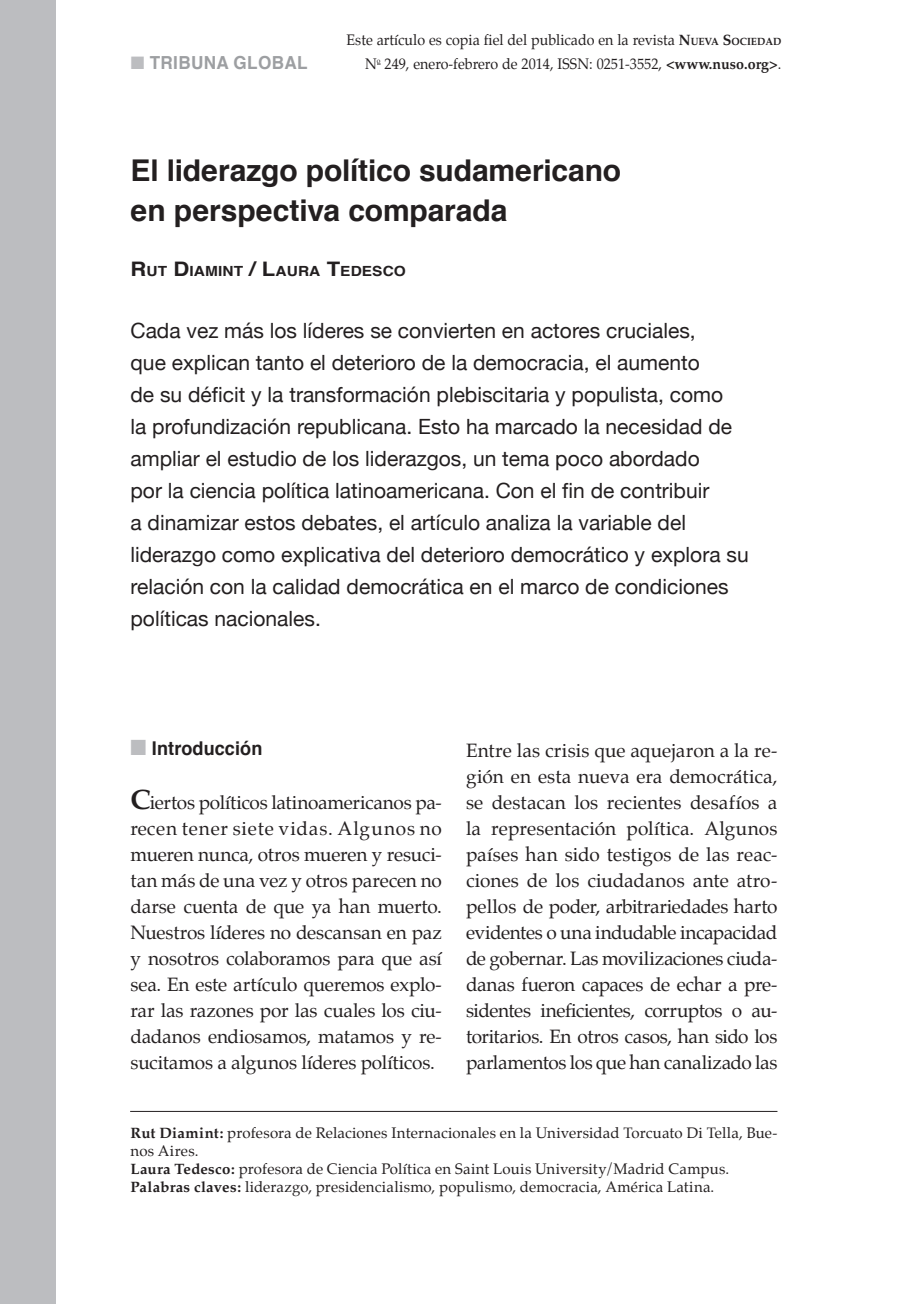
<style>
.page{position:relative;width:908px;height:1304px;background:#fff}
.page>*{position:absolute;margin:0;border:0;box-sizing:border-box;transform-origin:0 0}
.NS_Título_art{font:700 30px "Helvetica";color:#231f20}
.NS_Copete{font:21px/32px "Helvetica Neue";color:#231f20}
.NS_Texto{font:19px/26px "Palatino";letter-spacing:-.015em;color:#231f20;text-align:justify}
.NS_Subtítulo_1{font:700 19px "Helvetica";letter-spacing:.005em;color:#231f20;scale:.95 1}
.t1{font:700 18px "Helvetica";letter-spacing:.02em;color:#9d9fa2;scale:.95 1}
.NS_Curri__clave{font:15px/18px "Palatino";letter-spacing:.01em;color:#231f20}
.textopalatino{font:15px "Palatino";color:#231f20;scale:.95 1}
.NS_Autor{font:700 14px "Helvetica";letter-spacing:.005em;color:#231f20;scale:1.1 1}
.s1{color:#bcbdc0}
.s2{font-family:"Palatino Bold Os F"}
.s3{font-family:"Palatino Bold Os F";font-size:10.4px}
.s4{font-size:20px}
.s5{font-family:"Palatino Bold Os F";font-size:28px}
</style>
<div class="page">
<hr style="left:130px;top:1111px;width:647px;height:1px;background:#231f20">
<div style="left:0;top:0;width:56px;height:1304px;background:#bcbdc0"></div>
<p class="t1" style="left:131px;top:48px;width:187px"><span class="s1">■</span> Tribuna global</p>
<p class="textopalatino" style="left:346px;top:27px;width:459px">Este artículo es copia fiel del publicado en la revista <span class="s2">N</span><span class="s3">UEVA</span> <span class="s2">S</span><span class="s3">OCIEDAD</span></p>
<p class="textopalatino" style="left:365px;top:51px;width:439px">N<sup>o</sup> 249, enero-febrero de 2014, ISSN: 0251-3552, <span class="s2">&lt;www.nuso.org&gt;</span>.</p>
<p class="NS_Título_art" style="left:130px;top:146px;width:492px">El liderazgo político sudamericano</p>
<p class="NS_Título_art" style="left:130px;top:186px;width:378px">en perspectiva comparada</p>
<p class="NS_Autor" style="left:130px;top:260px;width:252px"><span class="s4">R</span>UT <span class="s4">D</span>IAMINT <span class="s4">/ L</span>AURA <span class="s4">T</span>EDESCO</p>
<p class="NS_Copete" style="left:130px;top:314px;width:566px">Cada vez más los líderes se convierten en actores cruciales,</p>
<p class="NS_Copete" style="left:130px;top:346px;width:570px">que explican tanto el deterioro de la democracia, el aumento</p>
<p class="NS_Copete" style="left:130px;top:378px;width:593px">de su déficit y la transformación plebiscitaria y populista, como</p>
<p class="NS_Copete" style="left:130px;top:410px;width:602px">la profundización republicana. Esto ha marcado la necesidad de</p>
<p class="NS_Copete" style="left:130px;top:442px;width:570px">ampliar el estudio de los liderazgos, un tema poco abordado</p>
<p class="NS_Copete" style="left:130px;top:474px;width:580px">por la ciencia política latinoamericana. Con el fin de contribuir</p>
<p class="NS_Copete" style="left:130px;top:506px;width:556px">a dinamizar estos debates, el artículo analiza la variable del</p>
<p class="NS_Copete" style="left:130px;top:538px;width:619px">liderazgo como explicativa del deterioro democrático y explora su relación con la calidad democrática en el marco de condiciones políticas nacionales.</p>
<p class="NS_Subtítulo_1" style="left:130px;top:733px;width:140px"><span class="s1">■</span> Introducción</p>
<p class="NS_Texto" style="left:130px;top:790px;width:313px"><span class="s5">C</span>iertos políticos latinoamericanos pa&shy;recen tener siete vidas. Algunos no mueren nunca, otros mueren y resuci&shy;tan más de una vez y otros parecen no darse cuenta de que ya han muerto.<br>Nuestros líderes no descansan en paz y nosotros colaboramos para que así sea. En este artículo queremos explo&shy;rar las razones por las cuales los ciu&shy;dadanos endiosamos, matamos y re&shy;sucitamos a algunos líderes políticos.</p>
<p class="NS_Texto" style="left:466px;top:737px;width:313px">Entre las crisis que aquejaron a la re&shy;gión en esta nueva era democrática, se destacan los recientes desafíos a la representación política. Algunos países han sido testigos de las reac&shy;ciones de los ciudadanos ante atro&shy;pellos de poder, arbitrariedades harto evidentes o una indudable incapacidad de gobernar. Las movilizaciones ciuda&shy;danas fueron capaces de echar a pre&shy;sidentes ineficientes, corruptos o au&shy;toritarios. En otros casos, han sido los parlamentos los que han canalizado las</p>
<p class="NS_Curri__clave" style="left:130px;top:1124px;width:648px"><span class="s2">Rut Diamint:</span> profesora de Relaciones Internacionales en la Universidad Torcuato Di Tella, Bue&shy;nos Aires.</p>
<p class="NS_Curri__clave" style="left:130px;top:1160px;width:600px"><span class="s2">Laura Tedesco:</span> profesora de Ciencia Política en Saint Louis University/Madrid Campus.</p>
<p class="NS_Curri__clave" style="left:130px;top:1178px;width:585px"><span class="s2">Palabras claves:</span> liderazgo, presidencialismo, populismo, democracia, América Latina.</p>
</div>
